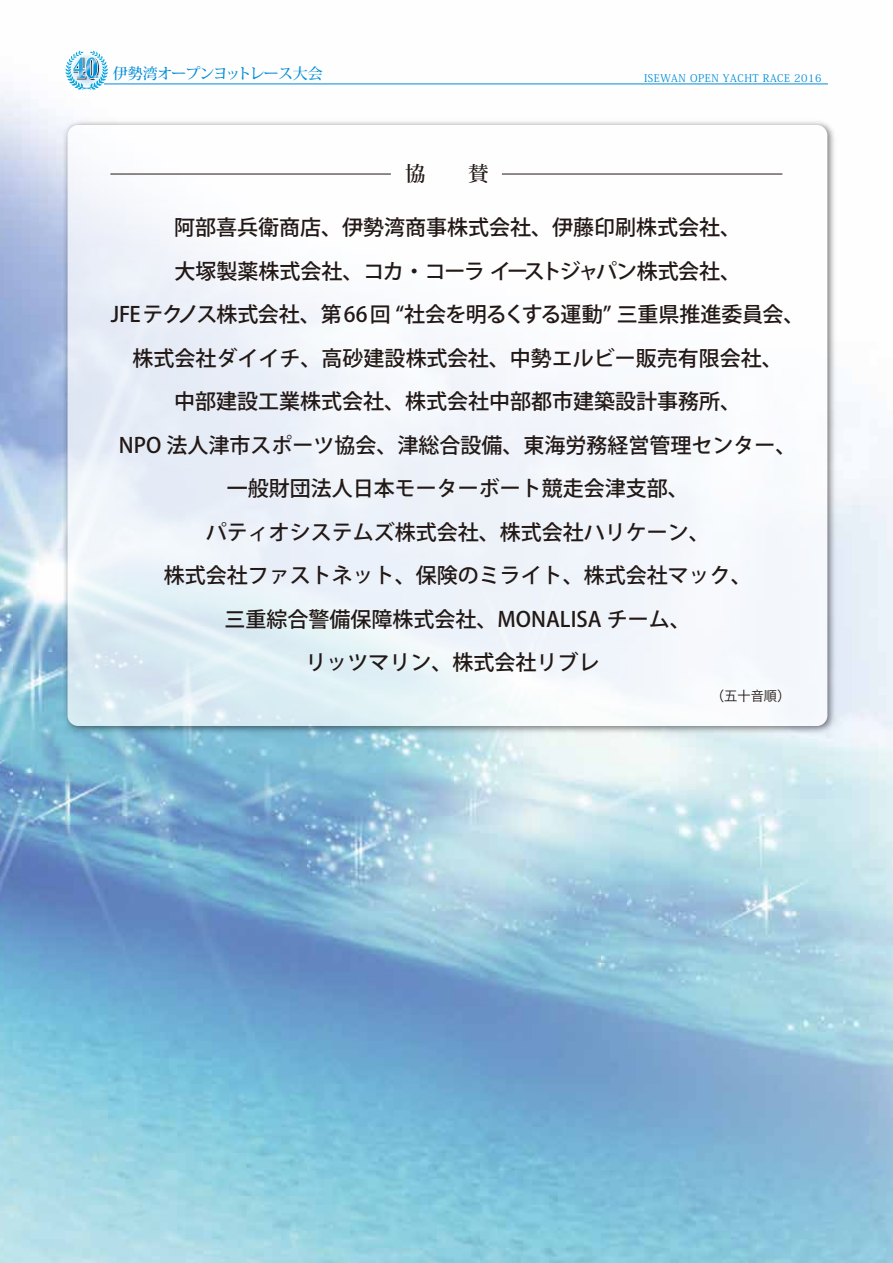
<style>
.page{position:relative;width:893px;height:1263px;background:#fff}
.page>*{position:absolute;margin:0;border:0;box-sizing:border-box;transform-origin:0 0}
.t1{font:500 21px/43.5px "Koz Go Std";color:#221815;text-align:center}
.t2{font:21px "DFPHS Mincho CID W5";color:#221815}
.t3{font:500 15px "Koz Min Std";letter-spacing:-.05em;color:#008cd6}
.t4{font:13.5px "Hira Kaku Pro W3";color:#221815}
.t5{font:10.5px "Koz Min Std";letter-spacing:.05em;color:#008cd6}
.t6{font:600 4.8px "Baskerville";color:#008cd6}
</style>
<div class="page">
<img style="left:0;top:50px;width:893px;height:1213px">
<img style="left:60px;top:118px;width:778px;height:619px">
<svg style="left:68px;top:125px;width:759px;height:601px;fill:#f3f7fb"></svg>
<hr style="left:104px;top:84px;width:724px;height:1px;background:#008cd6">
<hr style="left:502px;top:174px;width:280px;height:1px;background:#221815">
<hr style="left:110px;top:174px;width:281px;height:1px;background:#221815">
<svg style="left:65px;top:51px;width:43px;height:39px"></svg>
<p class="t6" style="left:94px;top:74px;width:6px">th</p>
<p class="t3" style="left:113px;top:64px;width:211px">伊勢湾オープンヨットレース大会</p>
<p class="t5" style="left:644px;top:72px;width:179px">ISEWAN OPEN YACHT RACE 2016</p>
<p class="t2" style="left:405px;top:162px;width:85px">協　　賛</p>
<p class="t1" style="left:111px;top:207px;width:695px">阿部喜兵衛商店、伊勢湾商事株式会社、伊藤印刷株式会社、<br>大塚製薬株式会社、コカ・コーラ イーストジャパン株式会社、<br>JFEテクノス株式会社、第66回 “社会を明るくする運動” 三重県推進委員会、株式会社ダイイチ、高砂建設株式会社、中勢エルビー販売有限会社、<br>中部建設工業株式会社、株式会社中部都市建築設計事務所、<br>NPO 法人津市スポーツ協会、津総合設備、東海労務経営管理センター、一般財団法人日本モーターボート競走会津支部、<br>パティオシステムズ株式会社、株式会社ハリケーン、<br>株式会社ファストネット、保険のミライト、株式会社マック、<br>三重綜合警備保障株式会社、MONALISA チーム、<br>リッツマリン、株式会社リブレ</p>
<p class="t4" style="left:711px;top:684px;width:81px">（五十音順）</p>
</div>
